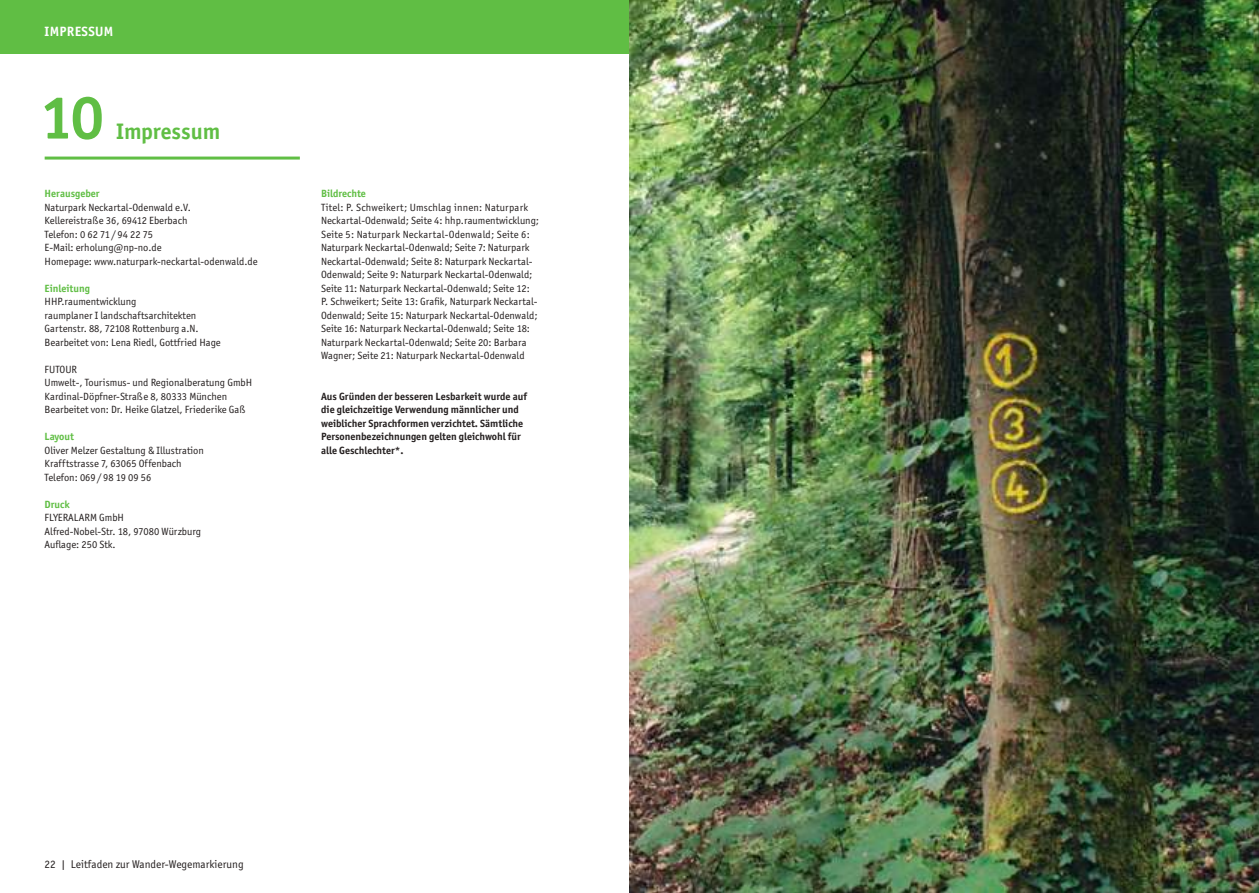
<style>
.page{position:relative;width:1259px;height:893px;background:#fff}
.page>*{position:absolute;margin:0;border:0;box-sizing:border-box;transform-origin:0 0}
.t1{font:700 61.05px "ITC Officina Sans";color:#60be44}
.t2{font:700 22.5px "ITC Officina Sans";color:#60be44}
.t3{font:700 13.5px "ITC Officina Sans";letter-spacing:.025em;color:#fff}
.t4{font:11.25px "ITC Officina Sans";color:#241f1f}
.t5{font:10.5px/13.5px "ITC Officina Sans";color:#241f1f}
.t6{font:700 10.5px/13.5px "ITC Officina Sans";color:#241f1f}
.t7{font:700 10.5px "ITC Officina Sans";color:#60be44}
</style>
<div class="page">
<div style="left:0;top:0;width:629px;height:53px;background:#60be44"></div>
<hr style="left:45px;top:157px;width:255px;height:3px;background:#60be44">
<img style="left:629px;top:0;width:630px;height:893px">
<p class="t3" style="left:45px;top:23px;width:70px">IMPRESSUM</p>
<h1 class="t1" style="left:41px;top:80px;width:64px">10</h1>
<h2 class="t2" style="left:116px;top:117px;width:106px">Impressum</h2>
<p class="t7" style="left:45px;top:187px;width:56px">Herausgeber</p>
<p class="t5" style="left:45px;top:200px;width:214px">Naturpark Neckartal-Odenwald e.V.<br>Kellereistraße 36, 69412 Eberbach<br>Telefon: 0 62 71 / 94 22 75<br>E-Mail: erholung@np-no.de<br>Homepage: www.naturpark-neckartal-odenwald.de</p>
<p class="t7" style="left:45px;top:281px;width:47px">Einleitung</p>
<p class="t5" style="left:45px;top:295px;width:178px">HHP.raumentwicklung<br>raumplaner I landschaftsarchitekten Gartenstr. 88, 72108 Rottenburg a.N.<br>Bearbeitet von: Lena Riedl, Gottfried Hage</p>
<p class="t5" style="left:45px;top:362px;width:209px">FUTOUR<br>Umwelt-, Tourismus- und Regionalberatung GmbH Kardinal-Döpfner-Straße 8, 80333 München Bearbeitet von: Dr. Heike Glatzel, Friederike Gaß</p>
<p class="t7" style="left:45px;top:430px;width:31px">Layout</p>
<p class="t5" style="left:45px;top:443px;width:161px">Oliver Melzer Gestaltung &amp; Illustration<br>Krafftstrasse 7, 63065 Offenbach<br>Telefon: 069 / 98 19 09 56</p>
<p class="t7" style="left:45px;top:497px;width:27px">Druck</p>
<p class="t5" style="left:45px;top:511px;width:158px">FLYERALARM GmbH<br>Alfred-Nobel-Str. 18, 97080 Würzburg<br>Auflage: 250 Stk.</p>
<p class="t7" style="left:321px;top:187px;width:46px">Bildrechte</p>
<p class="t5" style="left:321px;top:200px;width:219px">Titel: P. Schweikert; Umschlag innen: Naturpark Neckartal-Odenwald; Seite 4: hhp.raumentwicklung; Seite 5: Naturpark Neckartal-Odenwald; Seite 6:<br>Naturpark Neckartal-Odenwald; Seite 7: Naturpark Neckartal-Odenwald; Seite 8: Naturpark Neckartal-Odenwald; Seite 9: Naturpark Neckartal-Odenwald; Seite 11: Naturpark Neckartal-Odenwald; Seite 12:<br>P. Schweikert; Seite 13: Grafik, Naturpark Neckartal-Odenwald; Seite 15: Naturpark Neckartal-Odenwald; Seite 16: Naturpark Neckartal-Odenwald; Seite 18:<br>Naturpark Neckartal-Odenwald; Seite 20: Barbara Wagner; Seite 21: Naturpark Neckartal-Odenwald</p>
<p class="t6" style="left:321px;top:389px;width:207px">Aus Gründen der besseren Lesbarkeit wurde auf die gleichzeitige Verwendung männlicher und weiblicher Sprachformen verzichtet. Sämtliche Personenbezeichnungen gelten gleichwohl für alle Geschlechter*.</p>
<p class="t4" style="left:45px;top:857px;width:200px">22 | Leitfaden zur Wander-Wegemarkierung</p>
</div>
